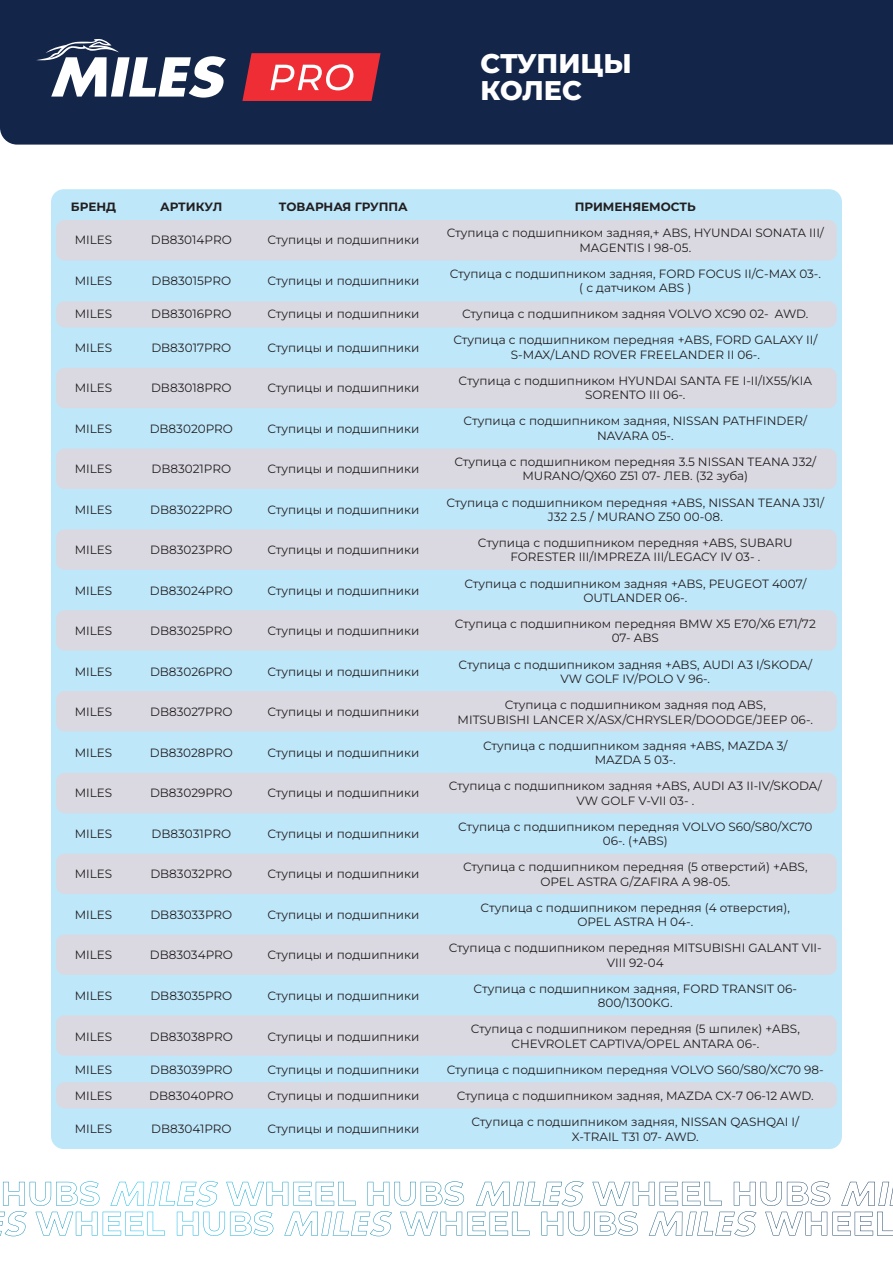
<style>
.page{position:relative;width:893px;height:1263px;background:#fff}
.page>*{position:absolute;margin:0;border:0;box-sizing:border-box;transform-origin:0 0}
.t1{font:800 27px "Montserrat";letter-spacing:-.005em;color:#fff}
.t2{font:12px/14.4px "Montserrat";color:#231f20;text-align:center}
.t3{font:700 12px "Montserrat";color:#231f20}
</style>
<div class="page">
<div style="left:51px;top:189px;width:791px;height:960px;background:#bee7fa;border-radius:13px"></div>
<div style="left:0;top:0;width:893px;height:145px;background:#132549"></div>
<svg style="left:242px;top:53px;width:139px;height:48px;background:#df434b"></svg>
<svg style="left:36px;top:39px;width:190px;height:59px"></svg>
<div style="left:56px;top:220px;width:781px;height:40px;background:#dad9e1;border-radius:9px"></div>
<div style="left:56px;top:301px;width:781px;height:26px;background:#dad9e1;border-radius:9px"></div>
<div style="left:56px;top:368px;width:781px;height:40px;background:#dad9e1;border-radius:9px"></div>
<div style="left:56px;top:449px;width:781px;height:40px;background:#dad9e1;border-radius:9px"></div>
<div style="left:56px;top:529px;width:781px;height:41px;background:#dad9e1;border-radius:9px"></div>
<div style="left:56px;top:610px;width:781px;height:41px;background:#dad9e1;border-radius:9px"></div>
<div style="left:56px;top:691px;width:781px;height:40px;background:#dad9e1;border-radius:9px"></div>
<div style="left:56px;top:773px;width:781px;height:40px;background:#dad9e1;border-radius:9px"></div>
<div style="left:56px;top:854px;width:781px;height:40px;background:#dad9e1;border-radius:9px"></div>
<div style="left:56px;top:934px;width:781px;height:41px;background:#dad9e1;border-radius:9px"></div>
<div style="left:56px;top:1015px;width:781px;height:41px;background:#dad9e1;border-radius:9px"></div>
<div style="left:56px;top:1082px;width:781px;height:26px;background:#dad9e1;border-radius:9px"></div>
<svg style="left:196px;top:1181px;width:634px;height:25px"></svg>
<p class="t1" style="left:480px;top:45px;width:153px">СТУПИЦЫ</p>
<p class="t1" style="left:480px;top:72px;width:103px">КОЛЕС</p>
<p class="t3" style="left:71px;top:199px;width:47px">БРЕНД</p>
<p class="t3" style="left:160px;top:199px;width:64px">АРТИКУЛ</p>
<p class="t3" style="left:279px;top:199px;width:130px">ТОВАРНАЯ ГРУППА</p>
<p class="t3" style="left:575px;top:199px;width:123px">ПРИМЕНЯЕМОСТЬ</p>
<p class="t2" style="left:75px;top:233px;width:39px">MILES</p>
<p class="t2" style="left:151px;top:233px;width:82px">DB83014PRO</p>
<p class="t2" style="left:267px;top:233px;width:153px">Ступицы и подшипники</p>
<p class="t2" style="left:447px;top:225px;width:379px">Ступица с подшипником задняя,+ ABS, HYUNDAI SONATA III/<br>MAGENTIS I 98-05.</p>
<p class="t2" style="left:75px;top:273px;width:39px">MILES</p>
<p class="t2" style="left:151px;top:273px;width:81px">DB83015PRO</p>
<p class="t2" style="left:267px;top:273px;width:153px">Ступицы и подшипники</p>
<p class="t2" style="left:450px;top:266px;width:373px">Ступица с подшипником задняя, FORD FOCUS II/C-MAX 03-. ( с датчиком ABS )</p>
<p class="t2" style="left:75px;top:306px;width:39px">MILES</p>
<p class="t2" style="left:151px;top:306px;width:82px">DB83016PRO</p>
<p class="t2" style="left:267px;top:306px;width:153px">Ступицы и подшипники</p>
<p class="t2" style="left:462px;top:306px;width:348px">Ступица с подшипником задняя VOLVO XC90 02- AWD.</p>
<p class="t2" style="left:75px;top:340px;width:39px">MILES</p>
<p class="t2" style="left:151px;top:340px;width:81px">DB83017PRO</p>
<p class="t2" style="left:267px;top:340px;width:153px">Ступицы и подшипники</p>
<p class="t2" style="left:453px;top:333px;width:366px">Ступица с подшипником передняя +ABS, FORD GALAXY II/<br>S-MAX/LAND ROVER FREELANDER II 06-.</p>
<p class="t2" style="left:75px;top:380px;width:39px">MILES</p>
<p class="t2" style="left:151px;top:380px;width:82px">DB83018PRO</p>
<p class="t2" style="left:267px;top:380px;width:153px">Ступицы и подшипники</p>
<p class="t2" style="left:459px;top:373px;width:355px">Ступица с подшипником HYUNDAI SANTA FE I-II/IX55/KIA<br>SORENTO III 06-.</p>
<p class="t2" style="left:75px;top:421px;width:39px">MILES</p>
<p class="t2" style="left:150px;top:421px;width:85px">DB83020PRO</p>
<p class="t2" style="left:267px;top:421px;width:153px">Ступицы и подшипники</p>
<p class="t2" style="left:464px;top:414px;width:345px">Ступица с подшипником задняя, NISSAN PATHFINDER/<br>NAVARA 05-.</p>
<p class="t2" style="left:75px;top:461px;width:39px">MILES</p>
<p class="t2" style="left:151px;top:461px;width:81px">DB83021PRO</p>
<p class="t2" style="left:267px;top:461px;width:153px">Ступицы и подшипники</p>
<p class="t2" style="left:454px;top:454px;width:363px">Ступица с подшипником передняя 3.5 NISSAN TEANA J32/<br>MURANO/QX60 Z51 07- ЛЕВ. (32 зуба)</p>
<p class="t2" style="left:75px;top:502px;width:39px">MILES</p>
<p class="t2" style="left:150px;top:502px;width:84px">DB83022PRO</p>
<p class="t2" style="left:267px;top:502px;width:153px">Ступицы и подшипники</p>
<p class="t2" style="left:446px;top:495px;width:379px">Ступица с подшипником передняя +ABS, NISSAN TEANA J31/<br>J32 2.5 / MURANO Z50 00-08.</p>
<p class="t2" style="left:75px;top:542px;width:39px">MILES</p>
<p class="t2" style="left:150px;top:542px;width:84px">DB83023PRO</p>
<p class="t2" style="left:267px;top:542px;width:153px">Ступицы и подшипники</p>
<p class="t2" style="left:478px;top:535px;width:316px">Ступица с подшипником передняя +ABS, SUBARU<br>FORESTER III/IMPREZA III/LEGACY IV 03- .</p>
<p class="t2" style="left:75px;top:583px;width:39px">MILES</p>
<p class="t2" style="left:150px;top:583px;width:85px">DB83024PRO</p>
<p class="t2" style="left:267px;top:583px;width:153px">Ступицы и подшипники</p>
<p class="t2" style="left:464px;top:576px;width:343px">Ступица с подшипником задняя +ABS, PEUGEOT 4007/<br>OUTLANDER 06-.</p>
<p class="t2" style="left:75px;top:623px;width:39px">MILES</p>
<p class="t2" style="left:150px;top:623px;width:84px">DB83025PRO</p>
<p class="t2" style="left:267px;top:623px;width:153px">Ступицы и подшипники</p>
<p class="t2" style="left:455px;top:616px;width:362px">Ступица с подшипником передняя BMW X5 E70/X6 E71/72<br>07- ABS</p>
<p class="t2" style="left:75px;top:664px;width:39px">MILES</p>
<p class="t2" style="left:150px;top:664px;width:84px">DB83026PRO</p>
<p class="t2" style="left:267px;top:664px;width:153px">Ступицы и подшипники</p>
<p class="t2" style="left:459px;top:657px;width:355px">Ступица с подшипником задняя +ABS, AUDI A3 I/SKODA/<br>VW GOLF IV/POLO V 96-.</p>
<p class="t2" style="left:75px;top:704px;width:39px">MILES</p>
<p class="t2" style="left:150px;top:704px;width:84px">DB83027PRO</p>
<p class="t2" style="left:267px;top:704px;width:153px">Ступицы и подшипники</p>
<p class="t2" style="left:458px;top:697px;width:357px">Ступица с подшипником задняя под ABS,<br>MITSUBISHI LANCER X/ASX/CHRYSLER/DOODGE/JEEP 06-.</p>
<p class="t2" style="left:75px;top:745px;width:39px">MILES</p>
<p class="t2" style="left:150px;top:745px;width:85px">DB83028PRO</p>
<p class="t2" style="left:267px;top:745px;width:153px">Ступицы и подшипники</p>
<p class="t2" style="left:483px;top:738px;width:306px">Ступица с подшипником задняя +ABS, MAZDA 3/<br>MAZDA 5 03-.</p>
<p class="t2" style="left:75px;top:786px;width:39px">MILES</p>
<p class="t2" style="left:150px;top:786px;width:84px">DB83029PRO</p>
<p class="t2" style="left:267px;top:786px;width:153px">Ступицы и подшипники</p>
<p class="t2" style="left:449px;top:778px;width:375px">Ступица с подшипником задняя +ABS, AUDI A3 II-IV/SKODA/<br>VW GOLF V-VII 03- .</p>
<p class="t2" style="left:75px;top:826px;width:39px">MILES</p>
<p class="t2" style="left:152px;top:826px;width:81px">DB83031PRO</p>
<p class="t2" style="left:267px;top:826px;width:153px">Ступицы и подшипники</p>
<p class="t2" style="left:458px;top:819px;width:356px">Ступица с подшипником передняя VOLVO S60/S80/XC70<br>06-. (+ABS)</p>
<p class="t2" style="left:75px;top:867px;width:39px">MILES</p>
<p class="t2" style="left:150px;top:867px;width:83px">DB83032PRO</p>
<p class="t2" style="left:267px;top:867px;width:153px">Ступицы и подшипники</p>
<p class="t2" style="left:463px;top:859px;width:346px">Ступица с подшипником передняя (5 отверстий) +ABS,<br>OPEL ASTRA G/ZAFIRA A 98-05.</p>
<p class="t2" style="left:75px;top:907px;width:39px">MILES</p>
<p class="t2" style="left:150px;top:907px;width:83px">DB83033PRO</p>
<p class="t2" style="left:267px;top:907px;width:153px">Ступицы и подшипники</p>
<p class="t2" style="left:481px;top:900px;width:311px">Ступица с подшипником передняя (4 отверстия),<br>OPEL ASTRA H 04-.</p>
<p class="t2" style="left:75px;top:948px;width:39px">MILES</p>
<p class="t2" style="left:150px;top:948px;width:85px">DB83034PRO</p>
<p class="t2" style="left:267px;top:948px;width:153px">Ступицы и подшипники</p>
<p class="t2" style="left:449px;top:940px;width:374px">Ступица с подшипником передняя MITSUBISHI GALANT VII-<br>VIII 92-04</p>
<p class="t2" style="left:75px;top:988px;width:39px">MILES</p>
<p class="t2" style="left:150px;top:988px;width:83px">DB83035PRO</p>
<p class="t2" style="left:267px;top:988px;width:153px">Ступицы и подшипники</p>
<p class="t2" style="left:474px;top:981px;width:325px">Ступица с подшипником задняя, FORD TRANSIT 06-<br>800/1300KG.</p>
<p class="t2" style="left:75px;top:1029px;width:39px">MILES</p>
<p class="t2" style="left:150px;top:1029px;width:84px">DB83038PRO</p>
<p class="t2" style="left:267px;top:1029px;width:153px">Ступицы и подшипники</p>
<p class="t2" style="left:471px;top:1021px;width:331px">Ступица с подшипником передняя (5 шпилек) +ABS,<br>CHEVROLET CAPTIVA/OPEL ANTARA 06-.</p>
<p class="t2" style="left:75px;top:1062px;width:39px">MILES</p>
<p class="t2" style="left:150px;top:1062px;width:84px">DB83039PRO</p>
<p class="t2" style="left:267px;top:1062px;width:153px">Ступицы и подшипники</p>
<p class="t2" style="left:447px;top:1062px;width:378px">Ступица с подшипником передняя VOLVO S60/S80/XC70 98-</p>
<p class="t2" style="left:75px;top:1088px;width:39px">MILES</p>
<p class="t2" style="left:149px;top:1088px;width:86px">DB83040PRO</p>
<p class="t2" style="left:267px;top:1088px;width:153px">Ступицы и подшипники</p>
<p class="t2" style="left:457px;top:1088px;width:358px">Ступица с подшипником задняя, MAZDA CX-7 06-12 AWD.</p>
<p class="t2" style="left:75px;top:1121px;width:39px">MILES</p>
<p class="t2" style="left:151px;top:1121px;width:82px">DB83041PRO</p>
<p class="t2" style="left:267px;top:1121px;width:153px">Ступицы и подшипники</p>
<p class="t2" style="left:472px;top:1114px;width:329px">Ступица с подшипником задняя, NISSAN QASHQAI I/<br>X-TRAIL T31 07- AWD.</p>
</div>
